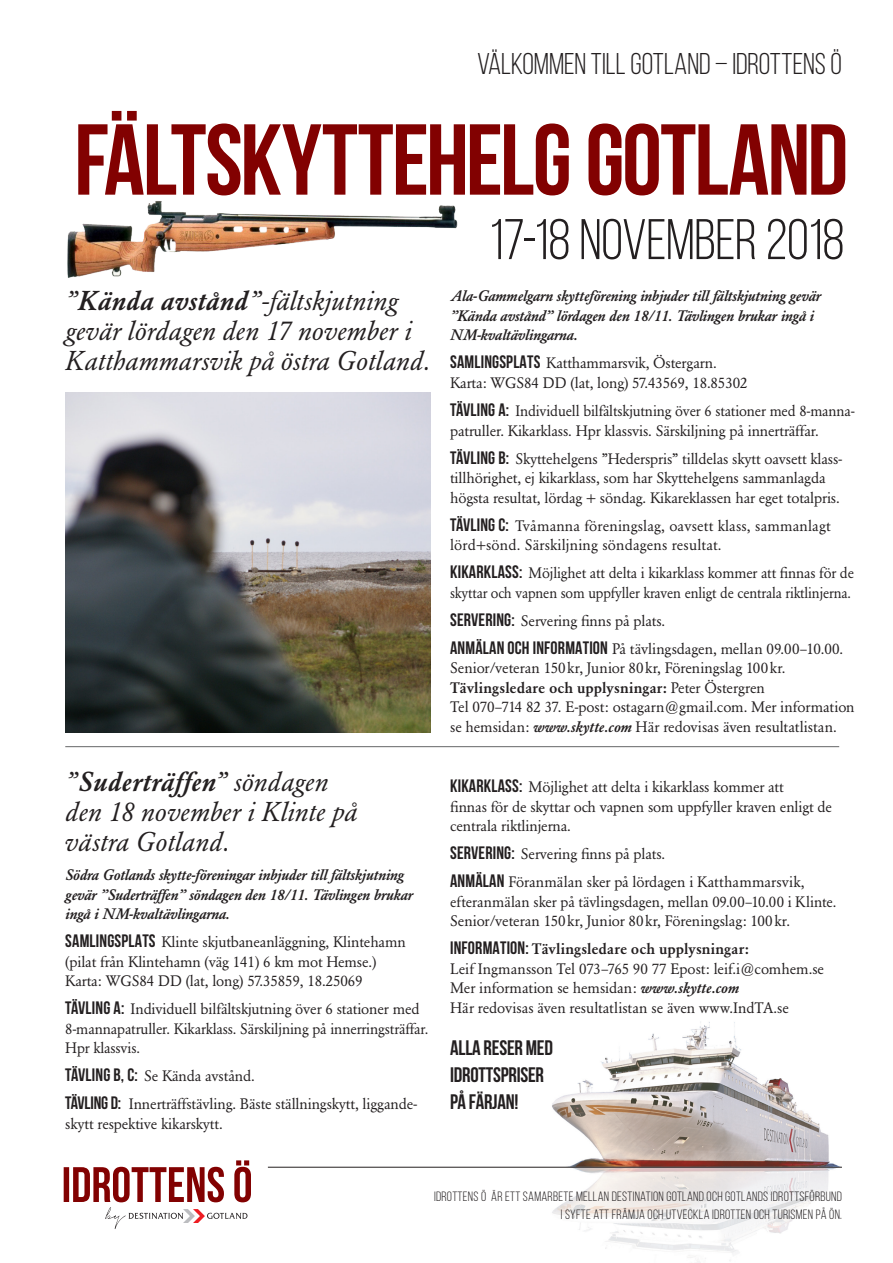
<style>
.page{position:relative;width:893px;height:1263px;background:#fff}
.page>*{position:absolute;margin:0;border:0;box-sizing:border-box;transform-origin:0 0}
.t1{font:700 100.5px "Bebas Neue";letter-spacing:-.02em;color:#820101}
.t2{font:57.15px "Bebas Neue";letter-spacing:-.01em;color:#231f20}
.t3{font:30px "Bebas Neue";color:#231f20}
.t4{font:italic 27px "Garamond BE";letter-spacing:.01em;color:#231f20}
.t5{font:italic 500 27px "Garamond BE";letter-spacing:.02em;color:#231f20}
.t6{font:21px "Bebas Neue";letter-spacing:-.01em;color:#231f20}
.t7{font:15px/19.5px "Garamond BE";letter-spacing:-.01em;color:#231f20}
.t8{font:italic 500 15px/19.5px "Garamond BE";letter-spacing:-.01em;color:#231f20}
.t9{font:15px/19.5px "Garamond BE";letter-spacing:.01em;color:#231f20}
.t10{font:500 15px "Garamond BE";color:#231f20}
.t11{font:13.5px "Bebas Neue";letter-spacing:.02em;color:#231f20}
.s1{font-weight:500}
.s2{font-weight:400}
.s3{font-family:"Bebas Neue";font-weight:700;font-size:18px}
.s4{font-family:"Bebas Neue";font-size:18px}
.s5{font-weight:500;font-style:italic}
</style>
<div class="page">
<img style="left:551px;top:1021px;width:290px;height:242px">
<hr style="left:268px;top:1167px;width:574px;height:1px;background:#231f20">
<svg style="left:64px;top:1160px;width:187px;height:69px"></svg>
<img style="left:67px;top:201px;width:391px;height:77px">
<img style="left:65px;top:392px;width:366px;height:340px">
<hr style="left:65px;top:746px;width:774px;height:1px;background:#666768">
<p class="t3" style="left:477px;top:47px;width:366px">VÄLKOMMEN TILL GOTLAND – IDROTTENS Ö</p>
<p class="t1" style="left:74px;top:105px;width:775px">FÄLTSKYTTEHELG GOTLAND</p>
<p class="t4" style="left:65px;top:285px;width:334px">”<span class="s1">Kända avstånd</span>”-fältskjutning</p>
<p class="t4" style="left:65px;top:315px;width:348px">gevär lördagen den 17 november i</p>
<p class="t4" style="left:65px;top:345px;width:367px">Katthammarsvik på östra Gotland.</p>
<p class="t5" style="left:65px;top:766px;width:264px"><span class="s2">”</span>Suderträffen<span class="s2">” söndagen</span></p>
<p class="t4" style="left:65px;top:796px;width:293px">den 18 november i Klinte på</p>
<p class="t4" style="left:65px;top:826px;width:166px">västra Gotland.</p>
<p class="t8" style="left:65px;top:865px;width:349px">Södra Gotlands skytte-föreningar inbjuder till fältskjutning gevär ”Suderträffen” söndagen den 18/11. Tävlingen brukar ingå i NM-kvaltävlingarna.</p>
<p class="t7" style="left:65px;top:932px;width:342px"><span class="s3">SAMLINGSPLATS</span> Klinte skjutbaneanläggning, Klintehamn (pilat från Klintehamn (väg 141) 6 km mot Hemse.)</p>
<p class="t7" style="left:65px;top:971px;width:299px">Karta: WGS84 DD (lat, long) 57.35859, 18.25069</p>
<p class="t7" style="left:65px;top:999px;width:356px"><span class="s3">TÄVLING A:</span> Individuell bilfältskjutning över 6 stationer med</p>
<p class="t7" style="left:65px;top:1019px;width:365px">8-mannapatruller. Kikarklass. Särskiljning på innerringsträffar.<br>Hpr klassvis.</p>
<p class="t7" style="left:65px;top:1066px;width:191px"><span class="s3">TÄVLING B, C:</span> Se Kända avstånd.</p>
<p class="t7" style="left:65px;top:1094px;width:353px"><span class="s4">Tävling D:</span> Innerträffstävling. Bäste ställningskytt, liggande&shy;skytt respektive kikarskytt.</p>
<p class="t2" style="left:488px;top:209px;width:358px">17-18 NOVEMBER 2018</p>
<p class="t8" style="left:450px;top:287px;width:372px">Ala-Gammelgarn skytteförening inbjuder till fältskjutning gevär</p>
<p class="t8" style="left:450px;top:306px;width:365px">”Kända avstånd” lördagen den 18/11. Tävlingen brukar ingå i</p>
<p class="t8" style="left:450px;top:326px;width:129px">NM-kvaltävlingarna.</p>
<p class="t7" style="left:450px;top:354px;width:268px"><span class="s3">SAMLINGSPLATS</span> Katthammarsvik, Östergarn.</p>
<p class="t7" style="left:450px;top:373px;width:299px">Karta: WGS84 DD (lat, long) 57.43569, 18.85302</p>
<p class="t7" style="left:450px;top:401px;width:406px"><span class="s3">TÄVLING A:</span> Individuell bilfältskjutning över 6 stationer med 8-manna&shy;patruller. Kikarklass. Hpr klassvis. Särskiljning på innerträffar.</p>
<p class="t7" style="left:450px;top:449px;width:394px"><span class="s3">TÄVLING B:</span> Skyttehelgens ”Hederspris” tilldelas skytt oavsett klass&shy;tillhörighet, ej kikarklass, som har Skyttehelgens sammanlagda högsta resultat, lördag + söndag. Kikareklassen har eget totalpris.</p>
<p class="t9" style="left:450px;top:516px;width:382px"><span class="s3">TÄVLING C:</span> Tvåmanna föreningslag, oavsett klass, sammanlagt lörd+sönd. Särskiljning söndagens resultat.</p>
<p class="t7" style="left:450px;top:563px;width:405px"><span class="s3">KIKARKLASS:</span> Möjlighet att delta i kikarklass kommer att finnas för de skyttar och vapnen som uppfyller kraven enligt de centrala riktlinjerna.</p>
<p class="t7" style="left:450px;top:611px;width:217px"><span class="s3">SERVERING:</span> Servering finns på plats.</p>
<p class="t7" style="left:450px;top:639px;width:395px"><span class="s3">ANMÄLAN OCH INFORMATION</span> På tävlingsdagen, mellan 09.00–10.00.</p>
<p class="t7" style="left:450px;top:658px;width:337px">Senior/veteran 150kr, Junior 80kr, Föreningslag 100kr.</p>
<p class="t10" style="left:450px;top:679px;width:316px">Tävlingsledare och upplysningar: <span class="s2">Peter Östergren</span></p>
<p class="t7" style="left:450px;top:697px;width:406px">Tel 070–714 82 37. E-post: ostagarn@gmail.com. Mer information se hemsidan: <span class="s5">www.skytte.com</span> Här redovisas även resultatlistan.</p>
<p class="t7" style="left:450px;top:777px;width:335px"><span class="s3">KIKARKLASS:</span> Möjlighet att delta i kikarklass kommer att</p>
<p class="t7" style="left:450px;top:797px;width:384px">finnas för de skyttar och vapnen som uppfyller kraven enligt de centrala riktlinjerna.</p>
<p class="t7" style="left:450px;top:844px;width:217px"><span class="s3">SERVERING:</span> Servering finns på plats.</p>
<p class="t7" style="left:450px;top:872px;width:356px"><span class="s3">ANMÄLAN</span> Föranmälan sker på lördagen i Katthammarsvik,</p>
<p class="t7" style="left:450px;top:892px;width:388px">efteranmälan sker på tävlingsdagen, mellan 09.00–10.00 i Klinte.<br>Senior/veteran 150kr, Junior 80kr, Föreningslag: 100kr.</p>
<p class="t10" style="left:450px;top:940px;width:300px"><span class="s3">INFORMATION:</span> Tävlingsledare och upplysningar:</p>
<p class="t7" style="left:450px;top:959px;width:376px">Leif Ingmansson Tel 073–765 90 77 Epost: leif.i@comhem.se</p>
<p class="t7" style="left:450px;top:978px;width:290px">Mer information se hemsidan: <span class="s5">www.skytte.com</span></p>
<p class="t7" style="left:450px;top:998px;width:340px">Här redovisas även resultatlistan se även www.IndTA.se</p>
<p class="t6" style="left:450px;top:1037px;width:104px">ALLA RESER MED</p>
<p class="t6" style="left:450px;top:1064px;width:95px">IDROTTSPRISER</p>
<p class="t6" style="left:450px;top:1091px;width:70px">PÅ FÄRJAN!</p>
<p class="t11" style="left:434px;top:1189px;width:409px">IDROTTENS Ö ÄR ETT SAMARBETE MELLAN DESTINATION GOTLAND OCH GOTLANDS IDROTTSFÖRBUND</p>
<p class="t11" style="left:561px;top:1207px;width:283px">I SYFTE ATT FRÄMJA OCH UTVECKLA IDROTTEN OCH TURISMEN PÅ ÖN.</p>
</div>
